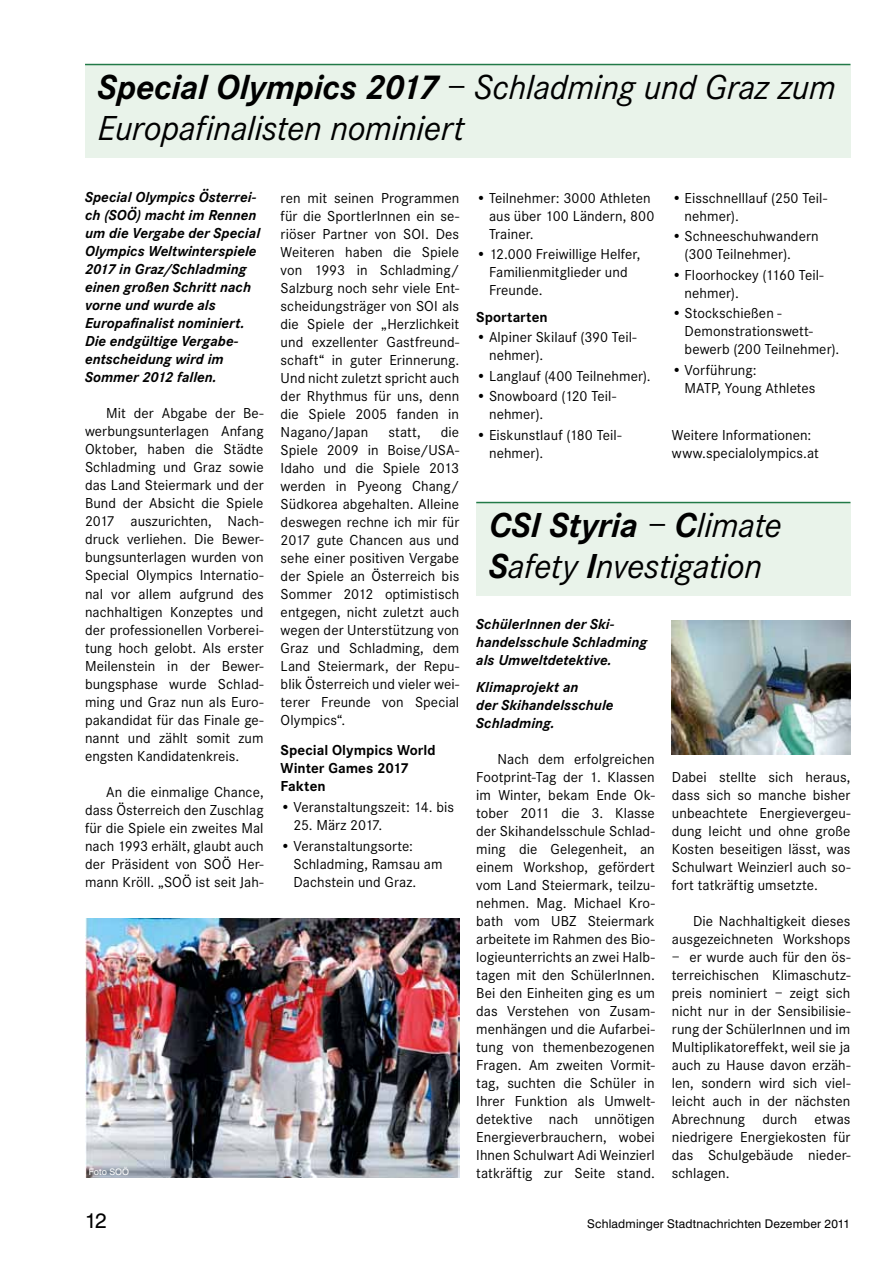
<style>
.page{position:relative;width:893px;height:1263px;background:#fff}
.page>*{position:absolute;margin:0;border:0;box-sizing:border-box;transform-origin:0 0}
.t1{font:italic 36px/40.5px "Corporate S";letter-spacing:-.01em;color:#000}
.t2{font:21px "Swiss 721 BT";color:#000}
.t3{font:15px/18px "Corporate S";letter-spacing:.005em;color:#000}
.t4{font:italic 700 15px/18px "Corporate S";color:#000}
.t5{font:700 15px/18px "Corporate S";color:#000}
.t6{font:15px "Corporate S";letter-spacing:-.015em;color:#000}
.t7{font:12px "Swiss 721 BT";letter-spacing:.015em;color:#000}
.t8{font:9px "Swiss 721 BT";color:#fff}
.s1{font-weight:700}
</style>
<div class="page">
<div style="left:85px;top:64px;width:765px;height:93px;background:#e9f3ea"></div>
<hr style="left:85px;top:64px;width:765px;height:1px;background:#227a48">
<img style="left:85px;top:918px;width:374px;height:260px">
<div style="left:476px;top:502px;width:374px;height:93px;background:#e9f3ea"></div>
<hr style="left:476px;top:502px;width:374px;height:1px;background:#227a48">
<img style="left:672px;top:620px;width:178px;height:134px">
<h1 class="t1" style="left:98px;top:67px;width:740px"><span class="s1">Special Olympics 2017</span> – Schladming und Graz zum<br>Europafinalisten nominiert</h1>
<p class="t4" style="left:85px;top:188px;width:177px">Special Olympics Österrei&shy;ch (SOÖ) macht im Rennen um die Vergabe der Special<br>Olympics Weltwinterspiele<br>2017 in Graz/Schladming einen großen Schritt nach vorne und wurde als<br>Europafinalist nominiert.<br>Die endgültige Vergabe&shy;entscheidung wird im<br>Sommer 2012 fallen.</p>
<p class="t3" style="left:85px;top:405px;width:180px;text-align:justify;text-indent:21px">Mit der Abgabe der Be&shy;werbungsunterlagen Anfang Oktober, haben die Städte Schladming und Graz sowie das Land Steiermark und der Bund der Absicht die Spiele 2017 auszurichten, Nach&shy;druck verliehen. Die Bewer&shy;bungsunterlagen wurden von Special Olympics Internatio&shy;nal vor allem aufgrund des nachhaltigen Konzeptes und der professionellen Vorberei&shy;tung hoch gelobt. Als erster Meilenstein in der Bewer&shy;bungsphase wurde Schlad&shy;ming und Graz nun als Euro&shy;pakandidat für das Finale ge&shy;nannt und zählt somit zum engsten Kandidatenkreis.</p>
<p class="t3" style="left:85px;top:783px;width:180px;text-align:justify;text-indent:21px">An die einmalige Chance, dass Österreich den Zuschlag für die Spiele ein zweites Mal nach 1993 erhält, glaubt auch der Präsident von SOÖ Her&shy;mann Kröll. „SOÖ ist seit Jah-</p>
<p class="t8" style="left:89px;top:1166px;width:42px">Foto SOÖ</p>
<p class="t3" style="left:281px;top:189px;width:180px;text-align:justify">ren mit seinen Programmen für die SportlerInnen ein se&shy;riöser Partner von SOI. Des Weiteren haben die Spiele von 1993 in Schladming/ Salzburg noch sehr viele Ent&shy;scheidungsträger von SOI als die Spiele der „Herzlichkeit und exzellenter Gastfreund&shy;schaft“ in guter Erinnerung.<br>Und nicht zuletzt spricht auch der Rhythmus für uns, denn die Spiele 2005 fanden in Nagano/Japan</p>
<p class="t3" style="left:281px;top:423px;width:180px;text-align:justify;text-indent:160px">die Spiele 2009 in Boise/USA-Idaho und die Spiele 2013 werden in Pyeong Chang/ Südkorea abgehalten. Alleine deswegen rechne ich mir für 2017 gute Chancen aus und sehe einer positiven Vergabe der Spiele an Österreich bis Sommer 2012 optimistisch entgegen, nicht zuletzt auch wegen der Unterstützung von Graz und Schladming, dem Land Steiermark, der Repu&shy;blik Österreich und vieler wei&shy;terer Freunde von Special Olympics“.</p>
<p class="t5" style="left:281px;top:742px;width:156px">Special Olympics World<br>Winter Games 2017<br>Fakten</p>
<p class="t3" style="left:281px;top:798px;width:175px">• Veranstaltungszeit: 14. bis</p>
<p class="t6" style="left:293px;top:817px;width:90px">25. März 2017.</p>
<p class="t3" style="left:293px;top:837px;width:151px;text-indent:-13px">• Veranstaltungsorte:<br>Schladming, Ramsau am<br>Dachstein und Graz.</p>
<p class="t3" style="left:388px;top:423px;width:34px">statt,</p>
<p class="t3" style="left:489px;top:189px;width:167px;text-indent:-13px">• Teilnehmer: 3000 Athleten aus über 100 Ländern, 800<br>Trainer.</p>
<p class="t3" style="left:489px;top:245px;width:153px;text-indent:-13px">• 12.000 Freiwillige Helfer,<br>Familienmitglieder und<br>Freunde.</p>
<p class="t5" style="left:476px;top:308px;width:73px">Sportarten</p>
<p class="t3" style="left:489px;top:328px;width:149px;text-indent:-13px">• Alpiner Skilauf (390 Teil&shy;nehmer).</p>
<p class="t3" style="left:476px;top:367px;width:176px">• Langlauf (400 Teilnehmer).</p>
<p class="t3" style="left:489px;top:388px;width:129px;text-indent:-13px">• Snowboard (120 Teil&shy;nehmer).</p>
<p class="t3" style="left:489px;top:426px;width:134px;text-indent:-13px">• Eiskunstlauf (180 Teil&shy;nehmer).</p>
<p class="t3" style="left:685px;top:189px;width:144px;text-indent:-13px">• Eisschnelllauf (250 Teil&shy;nehmer).</p>
<p class="t3" style="left:685px;top:227px;width:136px;text-indent:-13px">• Schneeschuhwandern (300 Teilnehmer).</p>
<p class="t3" style="left:685px;top:266px;width:141px;text-indent:-13px">• Floorhockey (1160 Teil&shy;nehmer).</p>
<p class="t3" style="left:685px;top:304px;width:156px;text-indent:-13px">• Stockschießen -<br>Demonstrationswett&shy;bewerb (200 Teilnehmer).</p>
<p class="t3" style="left:685px;top:361px;width:132px;text-indent:-13px">• Vorführung:<br>MATP, Young Athletes</p>
<p class="t3" style="left:672px;top:426px;width:149px">Weitere Informationen: www.specialolympics.at</p>
<h1 class="t1" style="left:489px;top:505px;width:294px"><span class="s1">CSI Styria</span> – <span class="s1">C</span>limate<br><span class="s1">S</span>afety <span class="s1">I</span>nvestigation</h1>
<p class="t4" style="left:476px;top:615px;width:172px">SchülerInnen der Ski&shy;handelsschule Schladming als Umweltdetektive.</p>
<p class="t4" style="left:476px;top:678px;width:139px">Klimaprojekt an<br>der Skihandelsschule<br>Schladming.</p>
<p class="t3" style="left:476px;top:750px;width:180px;text-align:justify;text-indent:21px">Nach dem erfolgreichen Footprint-Tag der 1. Klassen im Winter, bekam Ende Ok&shy;tober 2011 die 3. Klasse der Skihandelsschule Schlad&shy;ming die Gelegenheit, an einem Workshop, gefördert vom Land Steiermark, teilzu&shy;nehmen. Mag. Michael Kro&shy;bath vom UBZ Steiermark arbeitete im Rahmen des Bio&shy;logieunterrichts an zwei Halb&shy;tagen mit den SchülerInnen.<br>Bei den Einheiten ging es um das Verstehen von Zusam&shy;menhängen und die Aufarbei&shy;tung von themenbezogenen Fragen. Am zweiten Vormit&shy;tag, suchten die Schüler in Ihrer Funktion als Umwelt&shy;detektive nach unnötigen Energieverbrauchern, wobei Ihnen Schulwart Adi Weinzierl tatkräftig zur Seite stand.</p>
<p class="t3" style="left:672px;top:768px;width:180px;text-align:justify">Dabei stellte sich heraus, dass sich so manche bisher unbeachtete Energievergeu&shy;dung leicht und ohne große Kosten beseitigen lässt, was Schulwart Weinzierl auch so&shy;fort tatkräftig umsetzte.</p>
<p class="t3" style="left:672px;top:912px;width:180px;text-align:right">Die Nachhaltigkeit dieses ausgezeichneten Workshops</p>
<p class="t3" style="left:672px;top:948px;width:180px;text-align:justify">– er wurde auch für den ös&shy;terreichischen Klimaschutz&shy;preis nominiert – zeigt sich nicht nur in der Sensibilisie&shy;rung der SchülerInnen und im Multiplikatoreffekt, weil sie ja auch zu Hause davon erzäh&shy;len, sondern wird sich viel&shy;leicht auch in der nächsten Abrechnung durch etwas niedrigere Energiekosten für das Schulgebäude nieder&shy;schlagen.</p>
<h2 class="t2" style="left:85px;top:1208px;width:23px">12</h2>
<p class="t7" style="left:587px;top:1216px;width:264px">Schladminger Stadtnachrichten Dezember 2011</p>
</div>
